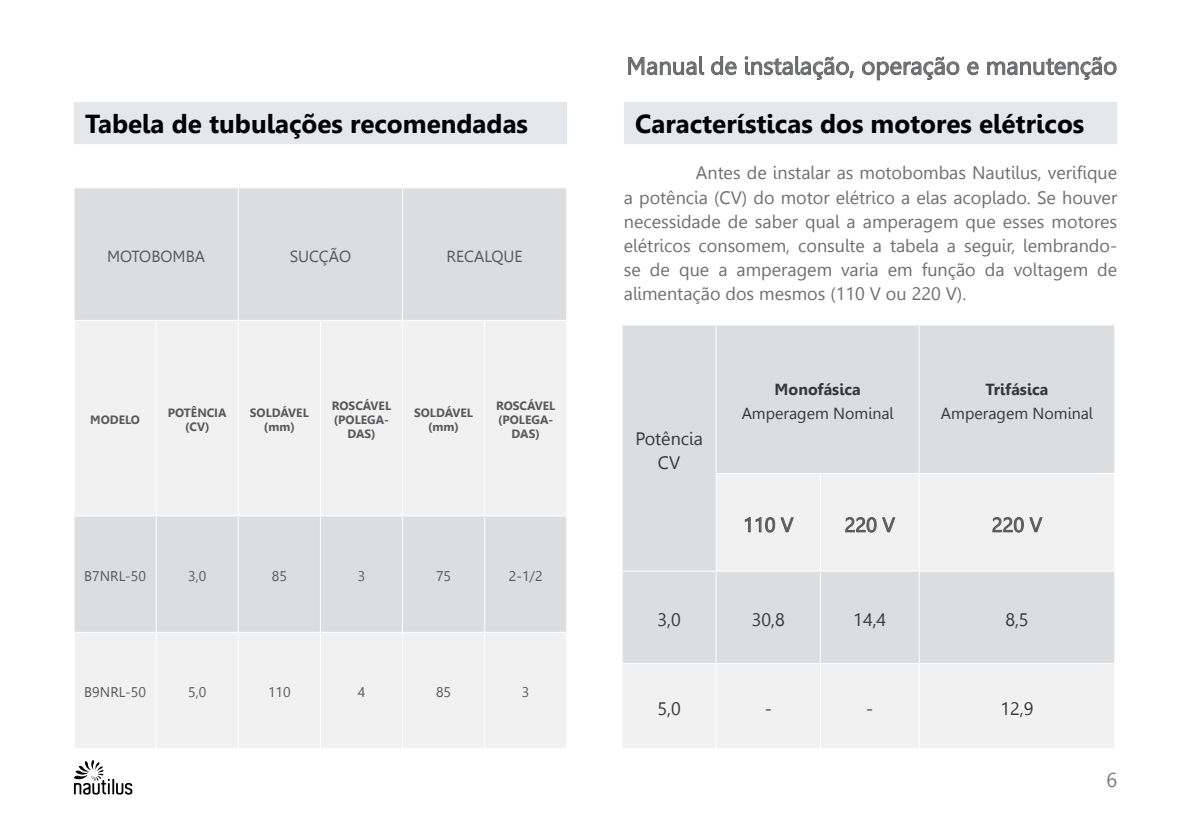
<style>
.page{position:relative;width:1191px;height:823px;background:#fff}
.page>*{position:absolute;margin:0;border:0;box-sizing:border-box;transform-origin:0 0}
.t1{font:700 26px "Leelawadee";color:#000}
.t2{font:24px "Leelawadee";color:#6d6e71}
.t3{font:20px "Leelawadee";color:#58595b}
.t4{font:20px "Leelawadee";color:#77787b}
.t5{font:18px/24px "Leelawadee";color:#6d6e71;text-align:justify}
.t6{font:18px/24px "Leelawadee";color:#383839;text-align:center}
.t7{font:16px "Leelawadee";color:#383839}
.t8{font:16px "Leelawadee";color:#58595b}
.t9{font:700 16px "Leelawadee";color:#383839}
.t10{font:14px "Leelawadee";color:#58595b}
.t11{font:700 12px/14.4px "Leelawadee";color:#58595b;text-align:center}
</style>
<div class="page">
<svg style="left:628px;top:56px;width:76px;height:19px"></svg>
<svg style="left:711px;top:56px;width:25px;height:19px"></svg>
<svg style="left:745px;top:56px;width:108px;height:24px"></svg>
<svg style="left:862px;top:57px;width:97px;height:23px"></svg>
<svg style="left:967px;top:62px;width:11px;height:13px"></svg>
<svg style="left:987px;top:57px;width:129px;height:23px"></svg>
<svg style="left:74px;top:760px;width:58px;height:34px"></svg>
<div style="left:74px;top:102px;width:493px;height:42px;background:#e6e7e8"></div>
<div style="left:75px;top:188px;width:491px;height:132px;background:#dcddde"></div>
<svg style="left:75px;top:321px;width:491px;height:426px;fill:#f1f1f2"></svg>
<hr style="left:238px;top:188px;width:1px;height:132px;background:#fff">
<hr style="left:402px;top:188px;width:1px;height:132px;background:#fff">
<hr style="left:156px;top:321px;width:1px;height:194px;background:#fff">
<hr style="left:238px;top:321px;width:1px;height:194px;background:#fff">
<hr style="left:320px;top:321px;width:1px;height:194px;background:#fff">
<hr style="left:402px;top:321px;width:1px;height:194px;background:#fff">
<hr style="left:484px;top:321px;width:1px;height:194px;background:#fff">
<hr style="left:74px;top:515px;width:82px;height:1px;background:#fff">
<hr style="left:156px;top:515px;width:82px;height:1px;background:#fff">
<hr style="left:156px;top:516px;width:1px;height:115px;background:#fff">
<hr style="left:238px;top:515px;width:82px;height:1px;background:#fff">
<hr style="left:238px;top:516px;width:1px;height:115px;background:#fff">
<hr style="left:320px;top:515px;width:82px;height:1px;background:#fff">
<hr style="left:320px;top:516px;width:1px;height:115px;background:#fff">
<hr style="left:402px;top:515px;width:82px;height:1px;background:#fff">
<hr style="left:402px;top:516px;width:1px;height:115px;background:#fff">
<hr style="left:484px;top:515px;width:83px;height:1px;background:#fff">
<hr style="left:484px;top:516px;width:1px;height:115px;background:#fff">
<hr style="left:74px;top:631px;width:82px;height:1px;background:#fff">
<hr style="left:156px;top:631px;width:82px;height:1px;background:#fff">
<hr style="left:156px;top:632px;width:1px;height:115px;background:#fff">
<hr style="left:238px;top:631px;width:82px;height:1px;background:#fff">
<hr style="left:238px;top:632px;width:1px;height:115px;background:#fff">
<hr style="left:320px;top:631px;width:82px;height:1px;background:#fff">
<hr style="left:320px;top:632px;width:1px;height:115px;background:#fff">
<hr style="left:402px;top:631px;width:82px;height:1px;background:#fff">
<hr style="left:402px;top:632px;width:1px;height:115px;background:#fff">
<hr style="left:484px;top:631px;width:83px;height:1px;background:#fff">
<hr style="left:484px;top:632px;width:1px;height:115px;background:#fff">
<div style="left:622px;top:325px;width:492px;height:148px;background:#dcddde"></div>
<svg style="left:622px;top:473px;width:492px;height:274px;fill:#f1f1f2"></svg>
<hr style="left:715px;top:325px;width:1px;height:147px;background:#fff">
<hr style="left:918px;top:325px;width:1px;height:147px;background:#fff">
<hr style="left:715px;top:472px;width:105px;height:1px;background:#fff">
<hr style="left:715px;top:473px;width:1px;height:97px;background:#fff">
<hr style="left:820px;top:472px;width:99px;height:1px;background:#fff">
<hr style="left:820px;top:473px;width:1px;height:97px;background:#fff">
<hr style="left:919px;top:472px;width:196px;height:1px;background:#fff">
<hr style="left:918px;top:473px;width:1px;height:97px;background:#fff">
<hr style="left:621px;top:570px;width:95px;height:1px;background:#fff">
<hr style="left:716px;top:570px;width:104px;height:1px;background:#fff">
<hr style="left:715px;top:571px;width:1px;height:91px;background:#fff">
<hr style="left:820px;top:570px;width:99px;height:1px;background:#fff">
<hr style="left:820px;top:571px;width:1px;height:91px;background:#fff">
<hr style="left:919px;top:570px;width:196px;height:1px;background:#fff">
<hr style="left:918px;top:571px;width:1px;height:91px;background:#fff">
<hr style="left:621px;top:662px;width:95px;height:1px;background:#fff">
<hr style="left:716px;top:662px;width:104px;height:1px;background:#fff">
<hr style="left:715px;top:663px;width:1px;height:84px;background:#fff">
<hr style="left:820px;top:662px;width:99px;height:1px;background:#fff">
<hr style="left:820px;top:663px;width:1px;height:84px;background:#fff">
<hr style="left:919px;top:662px;width:196px;height:1px;background:#fff">
<hr style="left:918px;top:663px;width:1px;height:84px;background:#fff">
<svg style="left:744px;top:516px;width:50px;height:17px"></svg>
<svg style="left:844px;top:516px;width:52px;height:17px"></svg>
<svg style="left:991px;top:516px;width:52px;height:17px"></svg>
<div style="left:624px;top:102px;width:493px;height:42px;background:#e6e7e8"></div>
<h1 class="t1" style="left:85px;top:108px;width:444px">Tabela de tubulações recomendadas</h1>
<p class="t8" style="left:107px;top:247px;width:100px">MOTOBOMBA</p>
<p class="t8" style="left:290px;top:247px;width:63px">SUCÇÃO</p>
<p class="t8" style="left:446px;top:247px;width:78px">RECALQUE</p>
<p class="t11" style="left:90px;top:412px;width:51px">MODELO</p>
<p class="t11" style="left:168px;top:405px;width:60px">POTÊNCIA (CV)</p>
<p class="t11" style="left:250px;top:405px;width:60px">SOLDÁVEL (mm)</p>
<p class="t11" style="left:332px;top:398px;width:61px">ROSCÁVEL (POLEGA-<br>DAS)</p>
<p class="t11" style="left:414px;top:405px;width:60px">SOLDÁVEL (mm)</p>
<p class="t11" style="left:496px;top:398px;width:61px">ROSCÁVEL (POLEGA-<br>DAS)</p>
<p class="t10" style="left:84px;top:567px;width:63px">B7NRL-50</p>
<p class="t10" style="left:188px;top:567px;width:20px">3,0</p>
<p class="t10" style="left:272px;top:567px;width:17px">85</p>
<p class="t10" style="left:358px;top:567px;width:9px">3</p>
<p class="t10" style="left:436px;top:567px;width:17px">75</p>
<p class="t10" style="left:509px;top:567px;width:35px">2-1/2</p>
<p class="t10" style="left:84px;top:683px;width:63px">B9NRL-50</p>
<p class="t10" style="left:188px;top:683px;width:20px">5,0</p>
<p class="t10" style="left:268px;top:683px;width:24px">110</p>
<p class="t10" style="left:358px;top:683px;width:9px">4</p>
<p class="t10" style="left:436px;top:683px;width:17px">85</p>
<p class="t10" style="left:522px;top:683px;width:9px">3</p>
<h2 class="t2" style="left:626px;top:52px;width:492px">Manual de instalação, operação e manutenção</h2>
<h1 class="t1" style="left:635px;top:108px;width:450px">Características dos motores elétricos</h1>
<p class="t5" style="left:624px;top:161px;width:495px;text-indent:72px">Antes de instalar as motobombas Nautilus, verifique a potência (CV) do motor elétrico a elas acoplado. Se houver necessidade de saber qual a amperagem que esses motores elétricos consomem, consulte a tabela a seguir, lembrando&shy;se de que a amperagem varia em função da voltagem de alimentação dos mesmos (110 V ou 220 V).</p>
<p class="t6" style="left:635px;top:426px;width:69px">Potência<br>CV</p>
<p class="t9" style="left:774px;top:380px;width:88px">Monofásica</p>
<p class="t7" style="left:741px;top:404px;width:153px">Amperagem Nominal</p>
<p class="t9" style="left:985px;top:380px;width:64px">Trifásica</p>
<p class="t7" style="left:941px;top:404px;width:153px">Amperagem Nominal</p>
<p class="t3" style="left:743px;top:513px;width:52px">110 V</p>
<p class="t3" style="left:844px;top:513px;width:52px">220 V</p>
<p class="t3" style="left:991px;top:513px;width:52px">220 V</p>
<p class="t6" style="left:657px;top:607px;width:25px">3,0</p>
<p class="t6" style="left:751px;top:607px;width:35px">30,8</p>
<p class="t6" style="left:853px;top:607px;width:35px">14,4</p>
<p class="t6" style="left:1005px;top:607px;width:25px">8,5</p>
<p class="t6" style="left:657px;top:696px;width:25px">5,0</p>
<p class="t6" style="left:764px;top:696px;width:9px">-</p>
<p class="t6" style="left:866px;top:696px;width:9px">-</p>
<p class="t6" style="left:1000px;top:696px;width:35px">12,9</p>
<p class="t4" style="left:1106px;top:767px;width:12px">6</p>
</div>
